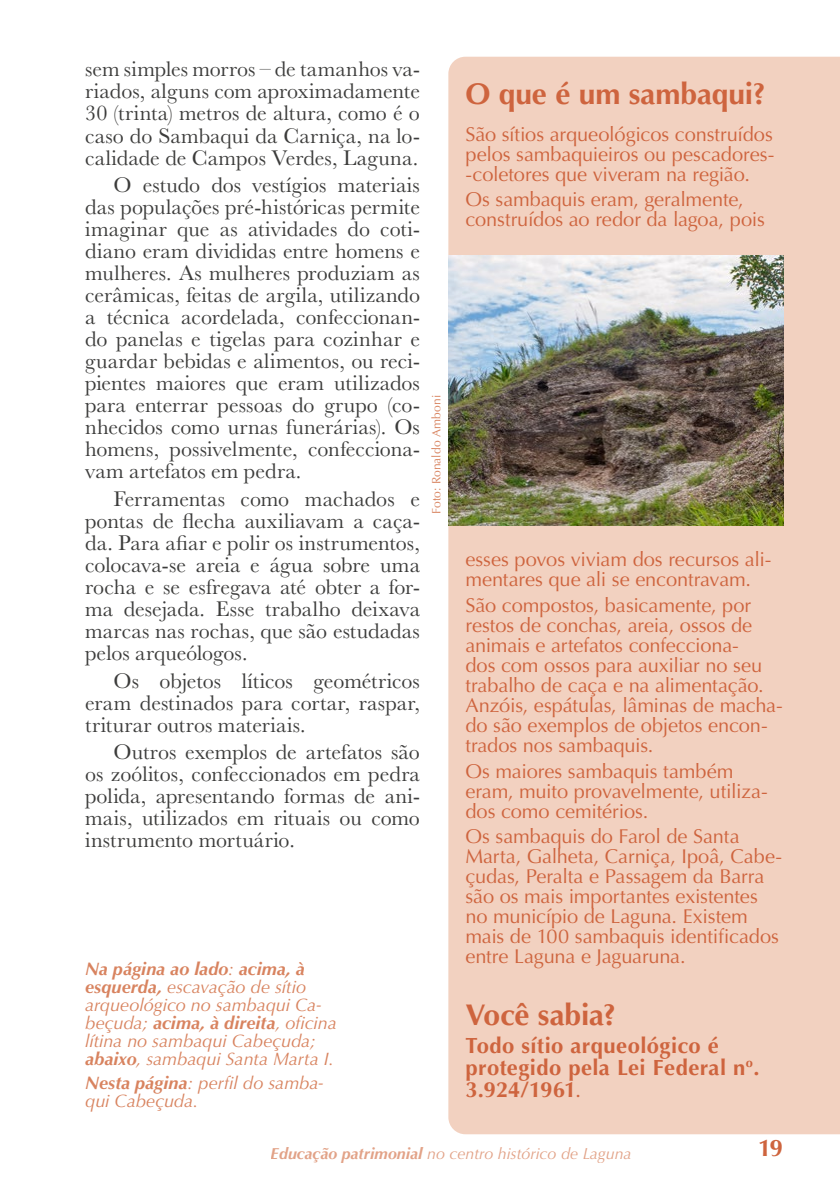
<style>
.page{position:relative;width:840px;height:1191px;background:#fff}
.page>*{position:absolute;margin:0;border:0;box-sizing:border-box;transform-origin:0 0}
.t1{font:700 30px "Optima";color:#ce643e}
.t2{font:700 24px "Optima";color:#ce643e}
.t3{font:22px/22px "Baskerville";letter-spacing:.005em;color:#3c3c3b;text-align:justify}
.t4{font:700 22px/22px "Optima";letter-spacing:.015em;color:#ce643e}
.t5{font:20px/20px "Optima";letter-spacing:-.005em;color:#ce643e}
.t6{font:italic 18px/18px "Optima";letter-spacing:-.005em;color:#d8835f}
.t7{font:italic 16px "Optima";color:#d8835f}
.t8{font:12px "Optima";letter-spacing:.01em;color:#d8835f}
.s1{font-weight:700}
.s2{font-weight:400}
</style>
<div class="page">
<div style="left:448px;top:57px;width:391px;height:1077px;background:#f2d1c0"></div>
<img style="left:448px;top:255px;width:334px;height:270px">
<p class="t3" style="left:85px;top:59px;width:336px">sem simples morros – de tamanhos va&shy;riados, alguns com aproximadamente 30 (trinta) metros de altura, como é o caso do Sambaqui da Carniça, na lo&shy;calidade de Campos Verdes, Laguna.</p>
<p class="t3" style="left:85px;top:174px;width:336px;text-indent:28px">O estudo dos vestígios materiais das populações pré-históricas permite imaginar que as atividades do coti&shy;diano eram divididas entre homens e mulheres. As mulheres produziam as cerâmicas, feitas de argila, utilizando a técnica acordelada, confeccionan&shy;do panelas e tigelas para cozinhar e guardar bebidas e alimentos, ou reci&shy;pientes maiores que eram utilizados para enterrar pessoas do grupo (co&shy;nhecidos como urnas funerárias). Os homens, possivelmente, confecciona&shy;vam artefatos em pedra.</p>
<p class="t3" style="left:85px;top:488px;width:336px;text-indent:28px">Ferramentas como machados e pontas de flecha auxiliavam a caça&shy;da. Para afiar e polir os instrumentos, colocava-se areia e água sobre uma rocha e se esfregava até obter a for&shy;ma desejada. Esse trabalho deixava marcas nas rochas, que são estudadas pelos arqueólogos.</p>
<p class="t3" style="left:85px;top:670px;width:336px;text-indent:28px">Os objetos líticos geométricos eram destinados para cortar, raspar, triturar outros materiais.</p>
<p class="t3" style="left:85px;top:741px;width:336px;text-indent:28px">Outros exemplos de artefatos são os zoólitos, confeccionados em pedra polida, apresentando formas de ani&shy;mais, utilizados em rituais ou como instrumento mortuário.</p>
<p class="t8" style="left:429px;top:514px;width:120px;rotate:-90deg">Foto: Ronaldo Amboni</p>
<p class="t6" style="left:85px;top:960px;width:253px"><span class="s1">Na página ao lado</span>: <span class="s1">acima, à esquerda,</span> escavação de sítio arqueológico no sambaqui Ca&shy;beçuda; <span class="s1">acima, à direita</span>, oficina lítina no sambaqui Cabeçuda; <span class="s1">abaixo</span>, sambaqui Santa Marta I.</p>
<p class="t6" style="left:85px;top:1073px;width:240px"><span class="s1">Nesta página</span>: perfil do samba&shy;qui Cabeçuda.</p>
<h1 class="t1" style="left:465px;top:76px;width:301px">O que é um sambaqui?</h1>
<p class="t5" style="left:465px;top:124px;width:310px;text-align:justify">São sítios arqueológicos construídos pelos sambaquieiros ou pescadores--coletores que viveram na região.</p>
<p class="t5" style="left:465px;top:190px;width:301px">Os sambaquis eram, geralmente, construídos ao redor da lagoa, pois</p>
<p class="t5" style="left:465px;top:550px;width:307px">esses povos viviam dos recursos ali&shy;mentares que ali se encontravam.</p>
<p class="t5" style="left:465px;top:595px;width:319px">São compostos, basicamente, por restos de conchas, areia, ossos de animais e artefatos confecciona-<br>dos com ossos para auxiliar no seu trabalho de caça e na alimentação.<br>Anzóis, espátulas, lâminas de macha&shy;do são exemplos de objetos encon&shy;trados nos sambaquis.</p>
<p class="t5" style="left:465px;top:761px;width:304px">Os maiores sambaquis também eram, muito provavelmente, utiliza&shy;dos como cemitérios.</p>
<p class="t5" style="left:465px;top:827px;width:318px">Os sambaquis do Farol de Santa Marta, Galheta, Carniça, Ipoâ, Cabe&shy;çudas, Peralta e Passagem da Barra são os mais importantes existentes no município de Laguna. Existem mais de 100 sambaquis identificados entre Laguna e Jaguaruna.</p>
<h1 class="t1" style="left:465px;top:997px;width:152px">Você sabia?</h1>
<p class="t4" style="left:465px;top:1034px;width:295px">Todo sítio arqueológico é protegido pela Lei Federal n<sup>o</sup>.<br>3.924/1961<span class="s2">.</span></p>
<p class="t7" style="left:271px;top:1143px;width:362px"><span class="s1">Educação patrimonial</span> no centro histórico de Laguna</p>
<p class="t2" style="left:757px;top:1134px;width:27px">19</p>
</div>
